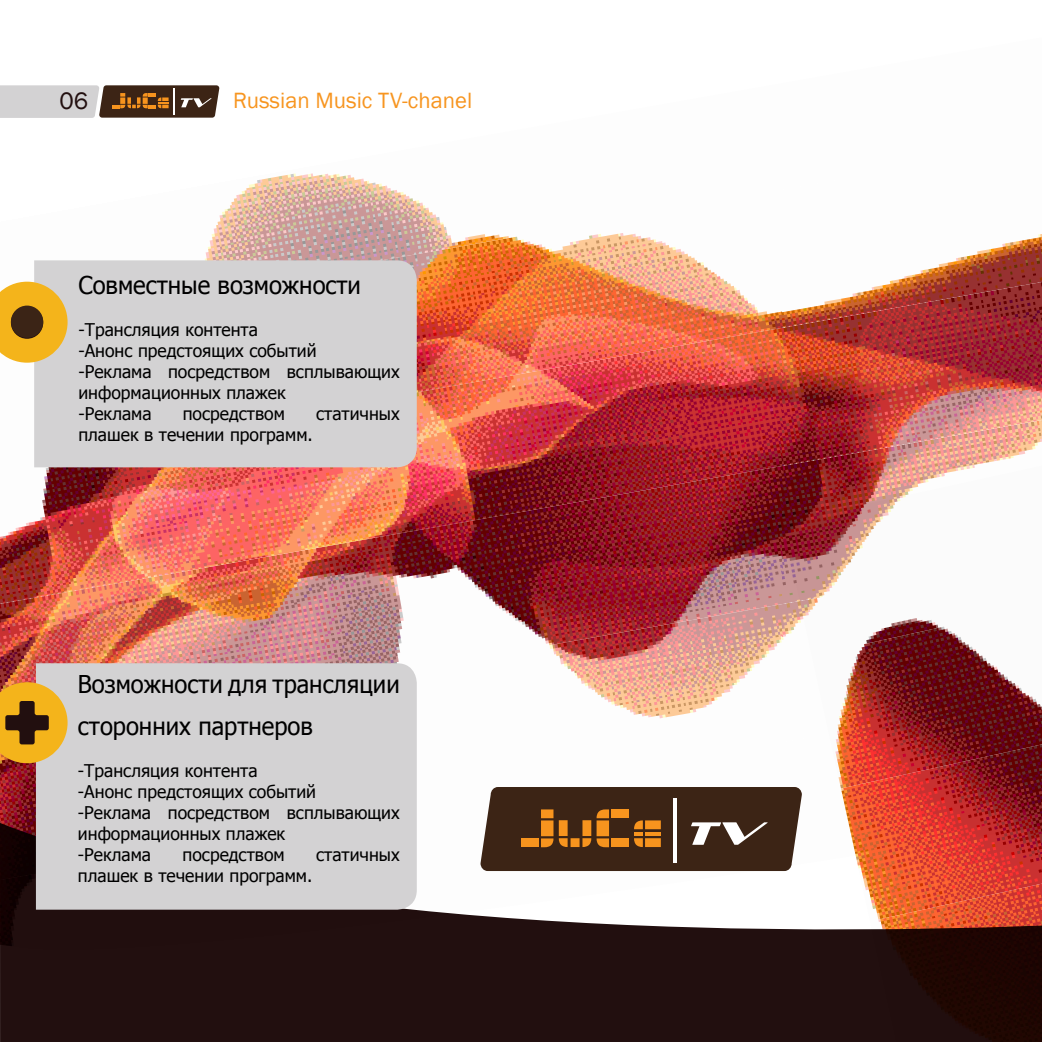
<style>
.page{position:relative;width:1042px;height:1042px;background:#fff}
.page>*{position:absolute;margin:0;border:0;box-sizing:border-box;transform-origin:0 0}
.t1{font:24.5px/42px "Tahoma";color:#000}
.t2{font:24.5px "Franklin Gothic";color:#220f0f}
.t3{font:22.75px "Franklin Gothic";color:#f79520}
.t4{font:17.5px/21px "Tahoma";color:#000}
</style>
<div class="page">
<div style="left:0;top:975px;width:870px;height:67px;background:#220f0f"></div>
<img style="left:0;top:913px;width:870px;height:62px">
<img style="left:0;top:810px;width:447px;height:103px">
<img style="left:0;top:676px;width:745px;height:134px">
<img style="left:0;top:542px;width:782px;height:134px">
<img style="left:0;top:408px;width:782px;height:134px">
<img style="left:0;top:85px;width:782px;height:323px">
<div style="left:36px;top:663px;width:381px;height:246px;background:#d3d2d3"></div>
<div style="left:34px;top:260px;width:383px;height:207px;background:#d3d2d3"></div>
<svg style="left:0;top:282px;width:68px;height:81px;background:#eeba40"></svg>
<svg style="left:11px;top:306px;width:32px;height:33px"></svg>
<div style="left:11px;top:306px;width:32px;height:32px;background:#3b2416;border-radius:50%"></div>
<svg style="left:0;top:682px;width:68px;height:81px;background:#c49431"></svg>
<img style="left:782px;top:307px;width:30px;height:333px">
<img style="left:812px;top:234px;width:230px;height:554px">
<img style="left:841px;top:365px;width:201px;height:556px">
<img style="left:870px;top:498px;width:172px;height:544px">
<img style="left:899px;top:631px;width:143px;height:411px">
<img style="left:928px;top:764px;width:114px;height:278px">
<svg style="left:480px;top:787px;width:322px;height:84px;background:#573b24"></svg>
<hr style="left:645px;top:832px;width:16px;height:3px;background:#f7941e">
<hr style="left:674px;top:798px;width:3px;height:65px;background:#fff">
<h1 class="t2" style="left:60px;top:86px;width:30px">06</h1>
<h2 class="t3" style="left:233px;top:86px;width:241px">Russian Music TV-chanel</h2>
<h1 class="t1" style="left:78px;top:263px;width:284px">Совместные возможности</h1>
<p class="t4" style="left:78px;top:318px;width:323px">-Трансляция контента<br>-Анонс предстоящих событий<br>-Реклама посредством всплывающих информационных плажек<br>-Реклама</p>
<p class="t4" style="left:183px;top:402px;width:104px">посредством</p>
<p class="t4" style="left:316px;top:402px;width:85px">статичных</p>
<p class="t4" style="left:78px;top:423px;width:236px">плашек в течении программ.</p>
<h1 class="t1" style="left:78px;top:662px;width:323px">Возможности для трансляции сторонних партнеров</h1>
<p class="t4" style="left:78px;top:759px;width:323px">-Трансляция контента<br>-Анонс предстоящих событий<br>-Реклама посредством всплывающих информационных плажек<br>-Реклама</p>
<p class="t4" style="left:183px;top:843px;width:104px">посредством</p>
<p class="t4" style="left:316px;top:843px;width:85px">статичных</p>
<p class="t4" style="left:78px;top:864px;width:236px">плашек в течении программ.</p>
</div>
